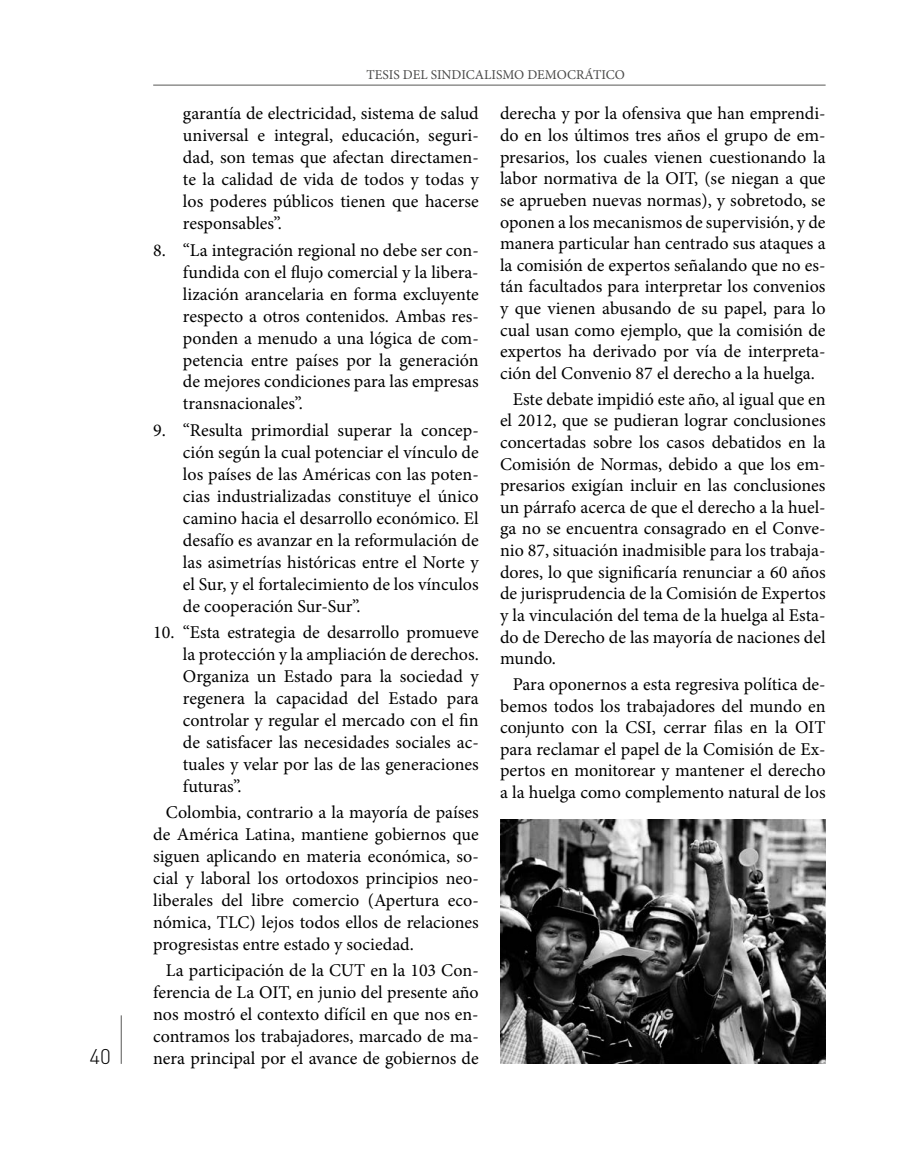
<style>
.page{position:relative;width:915px;height:1149px;background:#fff}
.page>*{position:absolute;margin:0;border:0;box-sizing:border-box;transform-origin:0 0}
.t1{font:300 21px "DIN Pro";color:#000}
.t2{font:18px/21.9px "Minion Pro";color:#000;text-align:justify}
.t3{font:13.5px "Minion Pro";color:#4a4a49}
</style>
<div class="page">
<hr style="left:153px;top:85px;width:672px;height:1px;background:#575756">
<hr style="left:121px;top:1015px;width:1px;height:48px;background:#575756">
<img style="left:500px;top:819px;width:325px;height:244px">
<p class="t1" style="left:89px;top:1041px;width:23px">40</p>
<p class="t3" style="left:366px;top:65px;width:260px">TESIS DEL SINDICALISMO DEMOCRÁTICO</p>
<p class="t2" style="left:183px;top:103px;width:297px">garantía de electricidad, sistema de salud universal e integral, educación, seguri&shy;dad, son temas que afectan directamen&shy;te la calidad de vida de todos y todas y los poderes públicos tienen que hacerse responsables”.</p>
<p class="t2" style="left:183px;top:239px;width:297px;text-indent:-30px">8. “La integración regional no debe ser con&shy;fundida con el flujo comercial y la libera&shy;lización arancelaria en forma excluyente respecto a otros contenidos. Ambas res&shy;ponden a menudo a una lógica de com&shy;petencia entre países por la generación de mejores condiciones para las empresas transnacionales”.</p>
<p class="t2" style="left:183px;top:419px;width:297px;text-indent:-30px">9. “Resulta primordial superar la concep&shy;ción según la cual potenciar el vínculo de los países de las Américas con las poten&shy;cias industrializadas constituye el único camino hacia el desarrollo económico. El desafío es avanzar en la reformulación de las asimetrías históricas entre el Norte y el Sur, y el fortalecimiento de los vínculos de cooperación Sur-Sur”.</p>
<p class="t2" style="left:183px;top:621px;width:297px;text-indent:-30px">10. “Esta estrategia de desarrollo promueve la protección y la ampliación de derechos.<br>Organiza un Estado para la sociedad y regenera la capacidad del Estado para controlar y regular el mercado con el fin de satisfacer las necesidades sociales ac&shy;tuales y velar por las de las generaciones futuras”.</p>
<p class="t2" style="left:153px;top:801px;width:327px;text-indent:13px">Colombia, contrario a la mayoría de países de América Latina, mantiene gobiernos que siguen aplicando en materia económica, so&shy;cial y laboral los ortodoxos principios neo&shy;liberales del libre comercio (Apertura eco&shy;nómica, TLC) lejos todos ellos de relaciones progresistas entre estado y sociedad.</p>
<p class="t2" style="left:153px;top:958px;width:327px;text-indent:13px">La participación de la CUT en la 103 Con&shy;ferencia de La OIT, en junio del presente año nos mostró el contexto difícil en que nos en&shy;contramos los trabajadores, marcado de ma&shy;nera principal por el avance de gobiernos de</p>
<p class="t2" style="left:500px;top:103px;width:327px">derecha y por la ofensiva que han emprendi&shy;do en los últimos tres años el grupo de em&shy;presarios, los cuales vienen cuestionando la labor normativa de la OIT, (se niegan a que se aprueben nuevas normas), y sobretodo, se oponen a los mecanismos de supervisión, y de manera particular han centrado sus ataques a la comisión de expertos señalando que no es&shy;tán facultados para interpretar los convenios y que vienen abusando de su papel, para lo cual usan como ejemplo, que la comisión de expertos ha derivado por vía de interpreta&shy;ción del Convenio 87 el derecho a la huelga.</p>
<p class="t2" style="left:500px;top:388px;width:327px;text-indent:13px">Este debate impidió este año, al igual que en el 2012, que se pudieran lograr conclusiones concertadas sobre los casos debatidos en la Comisión de Normas, debido a que los em&shy;presarios exigían incluir en las conclusiones un párrafo acerca de que el derecho a la huel&shy;ga no se encuentra consagrado en el Conve&shy;nio 87, situación inadmisible para los trabaja&shy;dores, lo que significaría renunciar a 60 años de jurisprudencia de la Comisión de Expertos y la vinculación del tema de la huelga al Esta&shy;do de Derecho de las mayoría de naciones del mundo.</p>
<p class="t2" style="left:500px;top:673px;width:327px;text-indent:13px">Para oponernos a esta regresiva política de&shy;bemos todos los trabajadores del mundo en conjunto con la CSI, cerrar filas en la OIT para reclamar el papel de la Comisión de Ex&shy;pertos en monitorear y mantener el derecho a la huelga como complemento natural de los</p>
</div>
